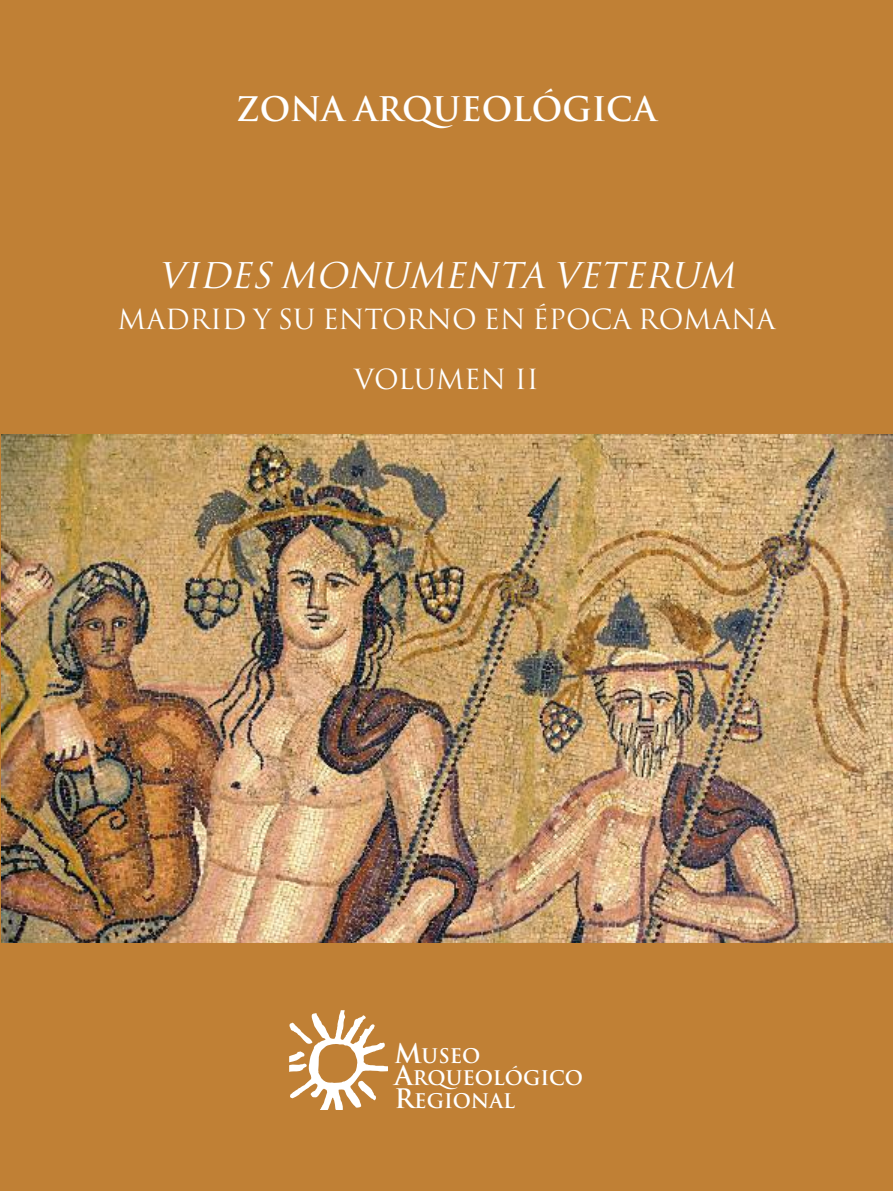
<style>
.page{position:relative;width:893px;height:1191px;background:#c08035}
.page>*{position:absolute;margin:0;border:0;box-sizing:border-box;transform-origin:0 0}
.t1{font:italic 34.5px "Trajan";color:#fff}
.t2{font:700 33px "Trajan";color:#fff}
.t3{font:27px/59.2px "Trajan";color:#fff;text-align:center}
.t4{font:700 19.65px/22.5px "Trajan";color:#fff}
.s1{font-size:26.25px}
</style>
<div class="page">
<svg style="left:289px;top:1010px;width:99px;height:100px"></svg>
<img style="left:1px;top:435px;width:892px;height:507px">
<p class="t2" style="left:236px;top:90px;width:422px">ZONA ARQUEOLÓGICA</p>
<p class="t1" style="left:158px;top:256px;width:578px">VIDES MONUMENTA VETERUM</p>
<p class="t3" style="left:117px;top:290px;width:659px">MADRID Y SU ENTORNO EN ÉPOCA ROMANA<br>VOLUMEN II</p>
<p class="t4" style="left:394px;top:1044px;width:190px"><span class="s1">M</span>USEO<br><span class="s1">A</span>RQUEOLÓGICO<br><span class="s1">R</span>EGIONAL</p>
</div>
